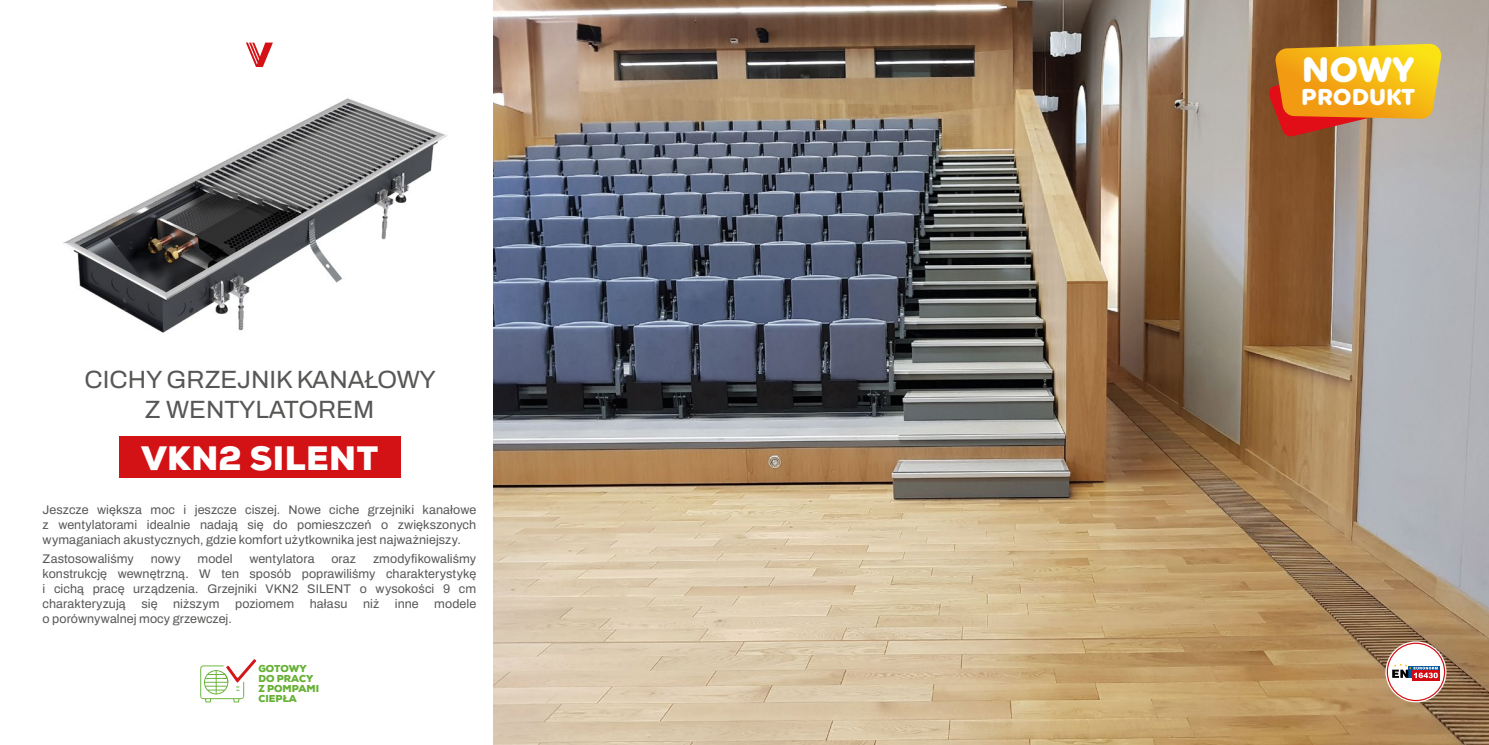
<style>
.page{position:relative;width:1489px;height:745px;background:#fff}
.page>*{position:absolute;margin:0;border:0;box-sizing:border-box;transform-origin:0 0}
.t1{font:900 35.12px "Uniform Rounded";color:#fff}
.t2{font:900 33.75px "Nexa";letter-spacing:.015em;color:#fff}
.t3{font:600 25px/30px "Archivo";color:#575756;text-align:center}
.t4{font:900 23px "Uniform Rounded";color:#fff}
.t5{font:600 12.5px/15px "Archivo";letter-spacing:.005em;color:#575756;text-align:justify}
.t6{font:900 10px/10px "Nexa";color:#66b136}
</style>
<div class="page">
<img style="left:63px;top:98px;width:384px;height:235px">
<img style="left:494px;top:0;width:994px;height:744px">
<svg style="left:1267px;top:44px;width:175px;height:93px;background:#df9b2a"></svg>
<svg style="left:246px;top:43px;width:27px;height:24px"></svg>
<svg style="left:1385px;top:641px;width:60px;height:60px"></svg>
<div style="left:1385px;top:641px;width:61px;height:61px;border:1px solid #fff;border-radius:50%"></div>
<div style="left:1387px;top:643px;width:56px;height:56px;background:#fff;border-radius:50%"></div>
<div style="left:1408px;top:666px;width:31px;height:11px;background:#c5d8e8"></div>
<svg style="left:1411px;top:669px;width:28px;height:11px"></svg>
<svg style="left:1392px;top:663px;width:45px;height:14px"></svg>
<div style="left:119px;top:436px;width:281px;height:41px;background:#d31216"></div>
<svg style="left:200px;top:659px;width:56px;height:43px"></svg>
<h3 class="t3" style="left:85px;top:364px;width:353px">CICHY GRZEJNIK KANAŁOWY<br>Z WENTYLATOREM</h3>
<h2 class="t2" style="left:141px;top:435px;width:238px">VKN2 SILENT</h2>
<p class="t5" style="left:43px;top:502px;width:435px">Jeszcze większa moc i jeszcze ciszej. Nowe ciche grzejniki kanałowe z wentylatorami idealnie nadają się do pomieszczeń o zwiększonych wymaganiach akustycznych, gdzie komfort użytkownika jest najważniejszy.</p>
<p class="t5" style="left:43px;top:550px;width:93px">Zastosowaliśmy</p>
<p class="t5" style="left:151px;top:550px;width:31px">nowy</p>
<p class="t5" style="left:197px;top:550px;width:36px">model</p>
<p class="t5" style="left:249px;top:550px;width:67px">wentylatora</p>
<p class="t5" style="left:331px;top:550px;width:26px">oraz</p>
<p class="t5" style="left:43px;top:550px;width:435px;text-indent:330px">zmodyfikowaliśmy konstrukcję wewnętrzną. W ten sposób poprawiliśmy charakterystykę i cichą pracę urządzenia. Grzejniki VKN2 SILENT o wysokości 9 cm charakteryzują się niższym poziomem hałasu niż inne modele o porównywalnej mocy grzewczej.</p>
<p class="t6" style="left:258px;top:663px;width:62px">GOTOWY<br>DO PRACY<br>Z POMPAMI<br>CIEPŁA</p>
<h1 class="t1" style="left:1301px;top:49px;width:114px">NOWY</h1>
<h3 class="t4" style="left:1300px;top:83px;width:115px">PRODUKT</h3>
</div>
